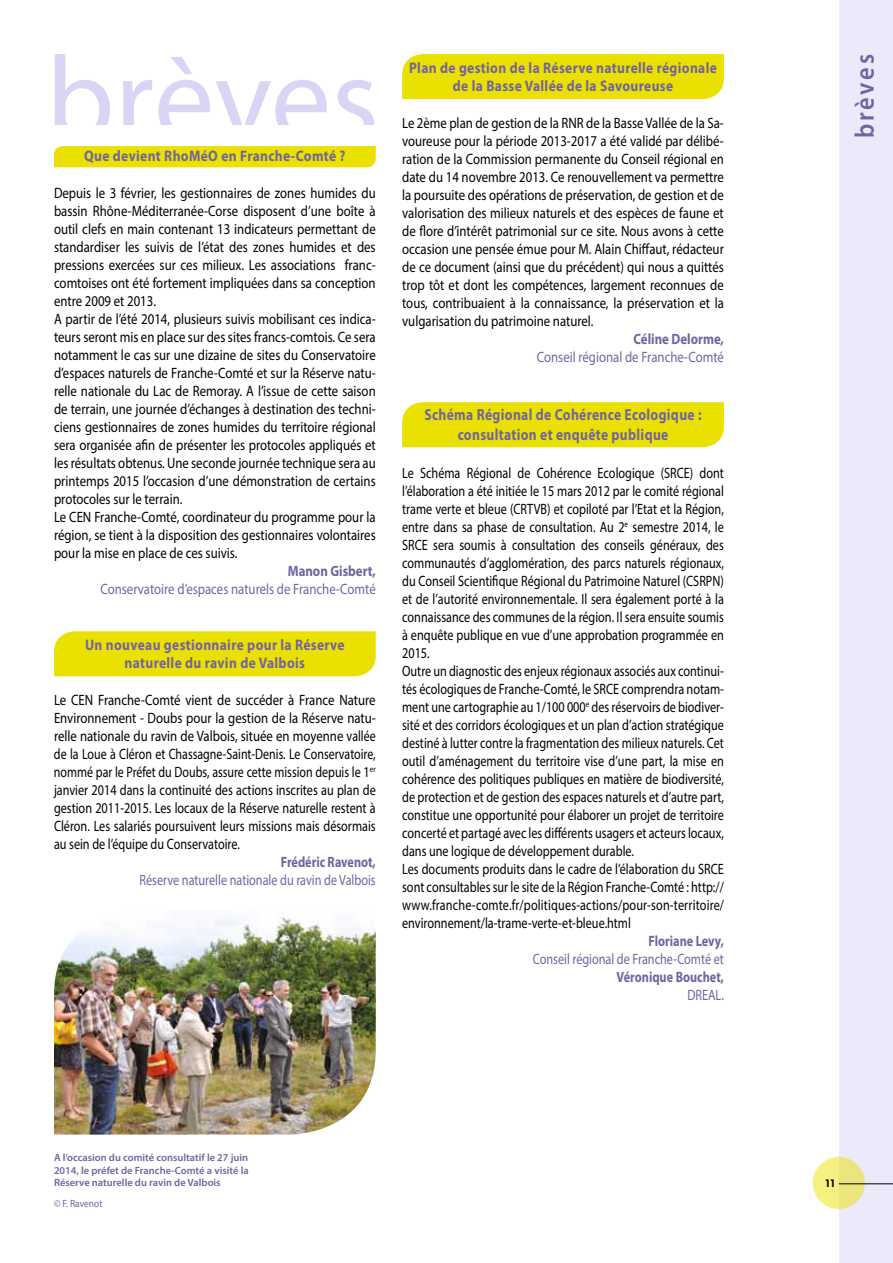
<style>
.page{position:relative;width:893px;height:1263px;background:#fff}
.page>*{position:absolute;margin:0;border:0;box-sizing:border-box;transform-origin:0 0}
.t1{font:120.45px "Myriad";color:#dad4f5}
.t2{font:600 27px "Myriad Pro";letter-spacing:.115em;color:#7363a0;scale:.9 1}
.t3{font:18px "Minimum A Noir";color:#000}
.t4{font:700 16.05px/19.2px "Myriad Pro";letter-spacing:.025em;color:#7363a0;text-align:center;scale:.84 1}
.t5{font:700 15.3px/18.3px "Myriad Pro";letter-spacing:.025em;color:#7363a0;text-align:center;scale:.88 1}
.t6{font:15px/18px "Myriad Pro";color:#000;text-align:justify;scale:.85 1}
.t7{font:15px/18px "Myriad Pro";color:#000;scale:.81 1}
.t8{font:15px "Myriad Pro";color:#7363a0;scale:.81 1}
.t9{font:15px "Myriad Pro";color:#7363a0;scale:.85 1}
.t10{font:700 15px "Myriad Pro";color:#7363a0;scale:.81 1}
.t11{font:700 15px "Myriad Pro";color:#7363a0;scale:.85 1}
.t12{font:600 10.5px/12.6px "Myriad Pro";color:#7363a0;text-align:justify}
.t13{font:10.5px "Myriad Pro";color:#7363a0;scale:.9 1}
</style>
<div class="page">
<div style="left:54px;top:631px;width:322px;height:45px;background:#ebe100"></div>
<div style="left:402px;top:54px;width:322px;height:45px;background:#ebe100"></div>
<div style="left:402px;top:402px;width:322px;height:45px;background:#ebe100"></div>
<div style="left:839px;top:0;width:54px;height:1263px;background:#ece9fa"></div>
<div style="left:813px;top:1157px;width:52px;height:52px;background:#f5f080;border-radius:50%"></div>
<hr style="left:839px;top:1183px;width:54px;height:1px;background:#000">
<div style="left:54px;top:146px;width:322px;height:21px;background:#ebe100"></div>
<img style="left:54px;top:916px;width:322px;height:218px">
<h1 class="t1" style="left:46px;top:39px;width:334px">brèves</h1>
<p class="t5" style="left:84px;top:146px;width:299px">Que devient RhoMéO en Franche-Comté ?</p>
<p class="t6" style="left:54px;top:184px;width:380px;text-align:left">Depuis le 3 février, les gestionnaires de zones humides du bassin Rhône-Méditerranée-Corse disposent d’une boîte à outil clefs en main contenant 13 indicateurs permettant de standardiser les suivis de l’état des zones humides et des pressions exercées sur ces milieux. Les associations franc&shy;comtoises ont été fortement impliquées dans sa conception entre 2009 et 2013.<br>A partir de l’été 2014, plusieurs suivis mobilisant ces indica&shy;teurs seront mis en place sur des sites francs-comtois. Ce sera notamment le cas sur une dizaine de sites du Conservatoire d’espaces naturels de Franche-Comté et sur la Réserve natu&shy;relle nationale du Lac de Remoray. A l’issue de cette saison de terrain, une journée d’échanges à destination des techni&shy;ciens gestionnaires de zones humides du territoire régional sera organisée afin de présenter les protocoles appliqués et les résultats obtenus. Une seconde journée technique sera au printemps 2015 l’occasion d’une démonstration de certains protocoles sur le terrain.<br>Le CEN Franche-Comté, coordinateur du programme pour la région, se tient à la disposition des gestionnaires volontaires pour la mise en place de ces suivis.</p>
<p class="t11" style="left:288px;top:561px;width:105px">Manon Gisbert,</p>
<p class="t9" style="left:100px;top:580px;width:325px">Conservatoire d’espaces naturels de Franche-Comté</p>
<p class="t5" style="left:85px;top:635px;width:297px">Un nouveau gestionnaire pour la Réserve naturelle du ravin de Valbois</p>
<p class="t6" style="left:54px;top:691px;width:380px">Le CEN Franche-Comté vient de succéder à France Nature Environnement - Doubs pour la gestion de la Réserve natu&shy;relle nationale du ravin de Valbois, située en moyenne vallée de la Loue à Cléron et Chassagne-Saint-Denis. Le Conservatoire, nommé par le Préfet du Doubs, assure cette mission depuis le 1<sup>er </sup>janvier 2014 dans la continuité des actions inscrites au plan de gestion 2011-2015. Les locaux de la Réserve naturelle restent à Cléron. Les salariés poursuivent leurs missions mais désormais au sein de l’équipe du Conservatoire.</p>
<p class="t10" style="left:281px;top:852px;width:119px">Frédéric Ravenot,</p>
<p class="t8" style="left:140px;top:871px;width:293px">Réserve naturelle nationale du ravin de Valbois</p>
<p class="t5" style="left:409px;top:58px;width:351px">Plan de gestion de la Réserve naturelle régionale de la Basse Vallée de la Savoureuse</p>
<p class="t6" style="left:402px;top:114px;width:380px">Le 2ème plan de gestion de la RNR de la Basse Vallée de la Sa&shy;voureuse pour la période 2013-2017 a été validé par délibé&shy;ration de la Commission permanente du Conseil régional en date du 14 novembre 2013. Ce renouvellement va permettre la poursuite des opérations de préservation, de gestion et de valorisation des milieux naturels et des espèces de faune et de flore d’intérêt patrimonial sur ce site. Nous avons à cette occasion une pensée émue pour M. Alain Chiffaut, rédacteur de ce document (ainsi que du précédent) qui nous a quittés trop tôt et dont les compétences, largement reconnues de tous, contribuaient à la connaissance, la préservation et la vulgarisation du patrimoine naturel.</p>
<p class="t11" style="left:634px;top:329px;width:108px">Céline Delorme,</p>
<p class="t9" style="left:537px;top:348px;width:221px">Conseil régional de Franche-Comté</p>
<p class="t4" style="left:424px;top:405px;width:331px">Schéma Régional de Cohérence Ecologique : consultation et enquête publique</p>
<p class="t7" style="left:402px;top:463px;width:399px">Le Schéma Régional de Cohérence Ecologique (SRCE) dont l’élaboration a été initiée le 15 mars 2012 par le comité régional trame verte et bleue (CRTVB) et copiloté par l’Etat et la Région, entre dans sa phase de consultation. Au 2<sup>e</sup> semestre 2014, le SRCE sera soumis à consultation des conseils généraux, des communautés d’agglomération, des parcs naturels régionaux, du Conseil Scientifique Régional du Patrimoine Naturel (CSRPN) et de l’autorité environnementale. Il sera également porté à la connaissance des communes de la région. Il sera ensuite soumis à enquête publique en vue d’une approbation programmée en 2015.<br>Outre un diagnostic des enjeux régionaux associés aux continui&shy;tés écologiques de Franche-Comté, le SRCE comprendra notam&shy;ment une cartographie au 1/100 000<sup>e</sup> des réservoirs de biodiver&shy;sité et des corridors écologiques et un plan d’action stratégique destiné à lutter contre la fragmentation des milieux naturels. Cet outil d’aménagement du territoire vise d’une part, la mise en cohérence des politiques publiques en matière de biodiversité, de protection et de gestion des espaces naturels et d’autre part, constitue une opportunité pour élaborer un projet de territoire concerté et partagé avec les différents usagers et acteurs locaux, dans une logique de développement durable.<br>Les documents produits dans le cadre de l’élaboration du SRCE sont consultables sur le site de la Région Franche-Comté : http:// www.franche-comte.fr/politiques-actions/pour-son-territoire/ environnement/la-trame-verte-et-bleue.html</p>
<p class="t10" style="left:649px;top:931px;width:94px">Floriane Levy,</p>
<p class="t8" style="left:533px;top:949px;width:237px">Conseil régional de Franche-Comté et</p>
<p class="t10" style="left:617px;top:967px;width:134px">Véronique Bouchet,</p>
<p class="t8" style="left:687px;top:985px;width:46px">DREAL.</p>
<p class="t12" style="left:54px;top:1151px;width:196px">A l’occasion du comité consultatif le 27 juin 2014, le préfet de Franche-Comté a visité la Réserve naturelle du ravin de Valbois</p>
<p class="t13" style="left:54px;top:1197px;width:55px">© F. Ravenot</p>
<h2 class="t2" style="left:848px;top:138px;width:95px;rotate:-90deg">brèves</h2>
<p class="t3" style="left:826px;top:1172px;width:11px">11</p>
</div>
